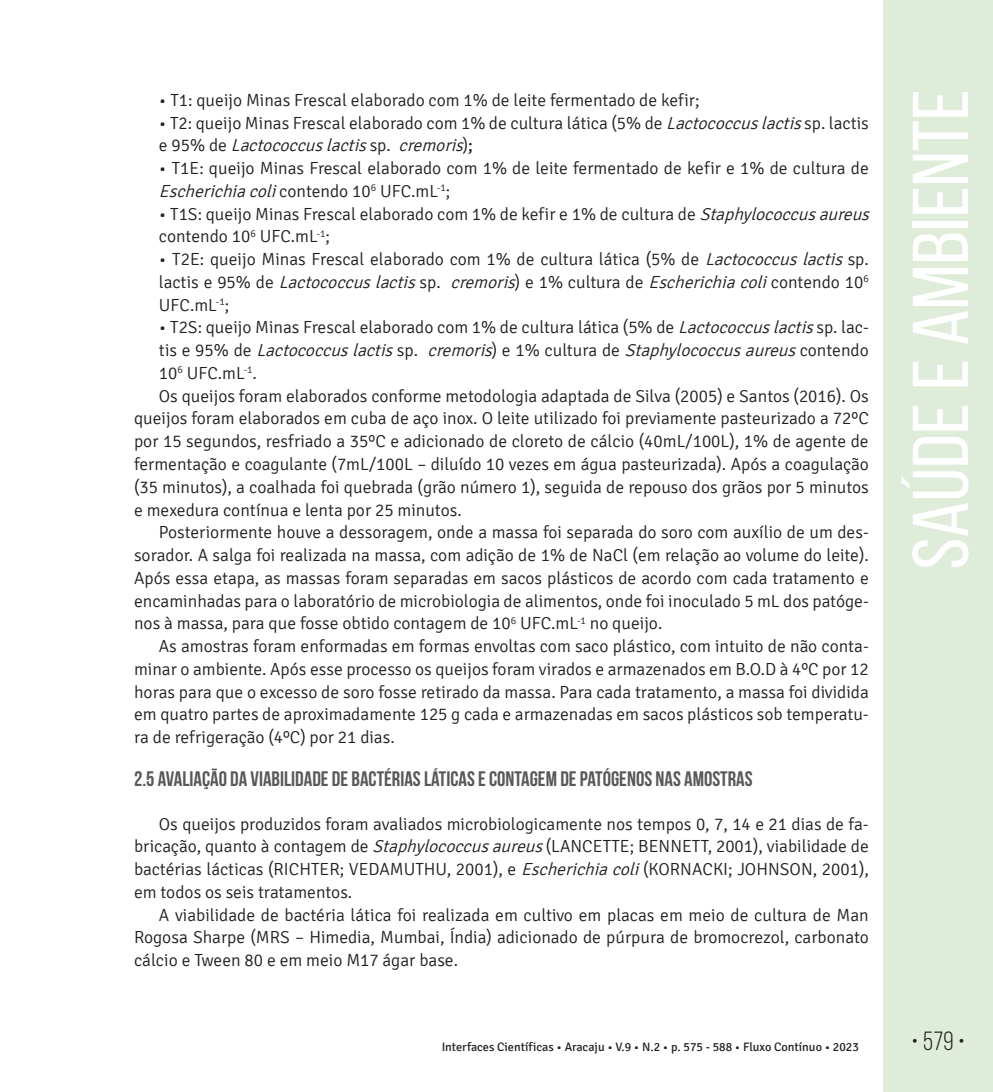
<style>
.page{position:relative;width:993px;height:1092px;background:#fff}
.page>*{position:absolute;margin:0;border:0;box-sizing:border-box;transform-origin:0 0}
.t1{font:78.75px "Bebas Neue";color:#fff;scale:1.09 1}
.t2{font:26.25px "Bebas Neue";color:#231f20}
.t3{font:700 21px "Bebas Neue";color:#57585a}
.t4{font:300 17.5px/22.8px "Signika";color:#231f20}
.t5{font:italic 300 17.5px "Signika";color:#231f20}
.t6{font:12.25px "Signika";color:#231f20}
.s1{font-style:italic}
.s2{font-weight:400}
.s3{font-style:normal}
</style>
<div class="page">
<div style="left:883px;top:0;width:109px;height:1091px;background:#deecd9"></div>
<p class="t4" style="left:159px;top:89px;width:542px">• T1: queijo Minas Frescal elaborado com 1% de leite fermentado de kefir;</p>
<p class="t4" style="left:159px;top:112px;width:711px">• T2: queijo Minas Frescal elaborado com 1% de cultura lática (5% de <span class="s1">Lactococcuslactis</span>sp. lactis e 9 5 % d e <span class="s1">Lactococcuslactis</span>s p . <span class="s1">cremoris</span>) <span class="s2">;</span></p>
<p class="t4" style="left:159px;top:157px;width:711px">• T1E: queijo Minas Frescal elaborado com 1% de leite fermentado de kefir e 1% de cultura de<br><span class="s1">Escherichiacoli</span>contendo 10<sup>6</sup> UFC.mL<sup>-1</sup>;</p>
<p class="t4" style="left:159px;top:203px;width:716px">• T1S: queijo Minas Frescal elaborado com 1% de kefir e 1% de cultura de <span class="s1">Staphylococcusaureus </span>contendo 10<sup>6</sup> UFC.mL<sup>-1</sup>;</p>
<p class="t4" style="left:159px;top:248px;width:711px;text-align:justify">• T2E: queijo Minas Frescal elaborado com 1% de cultura lática (5% de <span class="s1">Lactococcuslactis</span>sp. l a c t i s e 9 5 % d e <span class="s1">Lactococcuslactis</span>s p . <span class="s1">cremoris</span>) e 1 % c u l t u r a d e <span class="s1">Escherichiacoli</span>c o n t e n d o 1 0 <sup>6<br></sup>UFC.mL<sup>-1</sup>;</p>
<p class="t4" style="left:159px;top:316px;width:711px">• T2S: queijo Minas Frescal elaborado com 1% de cultura lática (5% de <span class="s1">Lactococcuslactis</span>sp. lac-</p>
<p class="t5" style="left:159px;top:341px;width:711px"><span class="s3">t i s e 9 5 % d e</span> Lactococcuslactis<span class="s3">s p .</span> cremoris<span class="s3">) e 1 % c u l t u r a d e</span> Staphylococcusaureus<span class="s3">c o n t e n d o</span></p>
<p class="t4" style="left:159px;top:362px;width:99px">10<sup>6</sup> UFC.mL<sup>-1</sup>.</p>
<p class="t4" style="left:159px;top:385px;width:711px">Os queijos foram elaborados conforme metodologia adaptada de Silva (2005) e Santos (2016). Os</p>
<p class="t4" style="left:134px;top:407px;width:736px">queijos foram elaborados em cuba de aço inox. O leite utilizado foi previamente pasteurizado a 72ºC</p>
<p class="t4" style="left:134px;top:430px;width:736px">por 15 segundos, resfriado a 35ºC e adicionado de cloreto de cálcio (40mL/100L), 1% de agente de</p>
<p class="t4" style="left:134px;top:453px;width:736px">fermentação e coagulante (7mL/100L – diluído 10 vezes em água pasteurizada). Após a coagulação</p>
<p class="t4" style="left:134px;top:476px;width:736px">(35 minutos), a coalhada foi quebrada (grão número 1), seguida de repouso dos grãos por 5 minutos</p>
<p class="t4" style="left:134px;top:498px;width:329px">e mexedura contínua e lenta por 25 minutos.</p>
<p class="t4" style="left:159px;top:521px;width:711px">Posteriormente houve a dessoragem, onde a massa foi separada do soro com auxílio de um des-</p>
<p class="t4" style="left:134px;top:544px;width:736px">sorador. A salga foi realizada na massa, com adição de 1% de NaCl (em relação ao volume do leite).</p>
<p class="t4" style="left:134px;top:567px;width:736px">Após essa etapa, as massas foram separadas em sacos plásticos de acordo com cada tratamento e</p>
<p class="t4" style="left:134px;top:589px;width:736px">encaminhadas para o laboratório de microbiologia de alimentos, onde foi inoculado 5 mL dos patóge-</p>
<p class="t4" style="left:134px;top:612px;width:529px">nos à massa, para que fosse obtido contagem de 10<sup>6</sup> UFC.mL<sup>-1</sup> no queijo.</p>
<p class="t4" style="left:159px;top:635px;width:711px">As amostras foram enformadas em formas envoltas com saco plástico, com intuito de não conta-</p>
<p class="t4" style="left:134px;top:658px;width:736px">minar o ambiente. Após esse processo os queijos foram virados e armazenados em B.O.D à 4ºC por 12</p>
<p class="t4" style="left:134px;top:680px;width:736px">horas para que o excesso de soro fosse retirado da massa. Para cada tratamento, a massa foi dividida</p>
<p class="t4" style="left:134px;top:703px;width:736px">em quatro partes de aproximadamente 125 g cada e armazenadas em sacos plásticos sob temperatu-</p>
<p class="t4" style="left:134px;top:726px;width:262px">ra de refrigeração (4ºC) por 21 dias.</p>
<p class="t3" style="left:134px;top:766px;width:619px">2.5 AVALIAÇÃO DA VIABILIDADE DE BACTÉRIAS LÁTICAS E CONTAGEM DE PATÓGENOS NAS AMOSTRAS</p>
<p class="t4" style="left:134px;top:812px;width:736px;text-align:justify;text-indent:25px">Os queijos produzidos foram avaliados microbiologicamente nos tempos 0, 7, 14 e 21 dias de fa&shy;bricação, quanto à contagem de <span class="s1">Staphylococcusaureus</span>(LANCETTE; BENNETT, 2001), viabilidade de bactérias lácticas (RICHTER; VEDAMUTHU, 2001), e <span class="s1">Escherichiacoli</span>(KORNACKI; JOHNSON, 2001), em todos os seis tratamentos.</p>
<p class="t4" style="left:134px;top:903px;width:736px;text-align:justify;text-indent:25px">A viabilidade de bactéria lática foi realizada em cultivo em placas em meio de cultura de Man Rogosa Sharpe (MRS – Himedia, Mumbai, Índia) adicionado de púrpura de bromocrezol, carbonato cálcio e Tween 80 e em meio M17 ágar base.</p>
<h1 class="t1" style="left:897px;top:569px;width:442px;rotate:-90deg">Saúde e Ambiente</h1>
<p class="t6" style="left:441px;top:1040px;width:418px">Interfaces Científicas • Aracaju • V.9 • N.2 • p. 575 - 588 • Fluxo Contínuo • 2023</p>
<h2 class="t2" style="left:911px;top:1026px;width:55px">• 579 •</h2>
</div>
